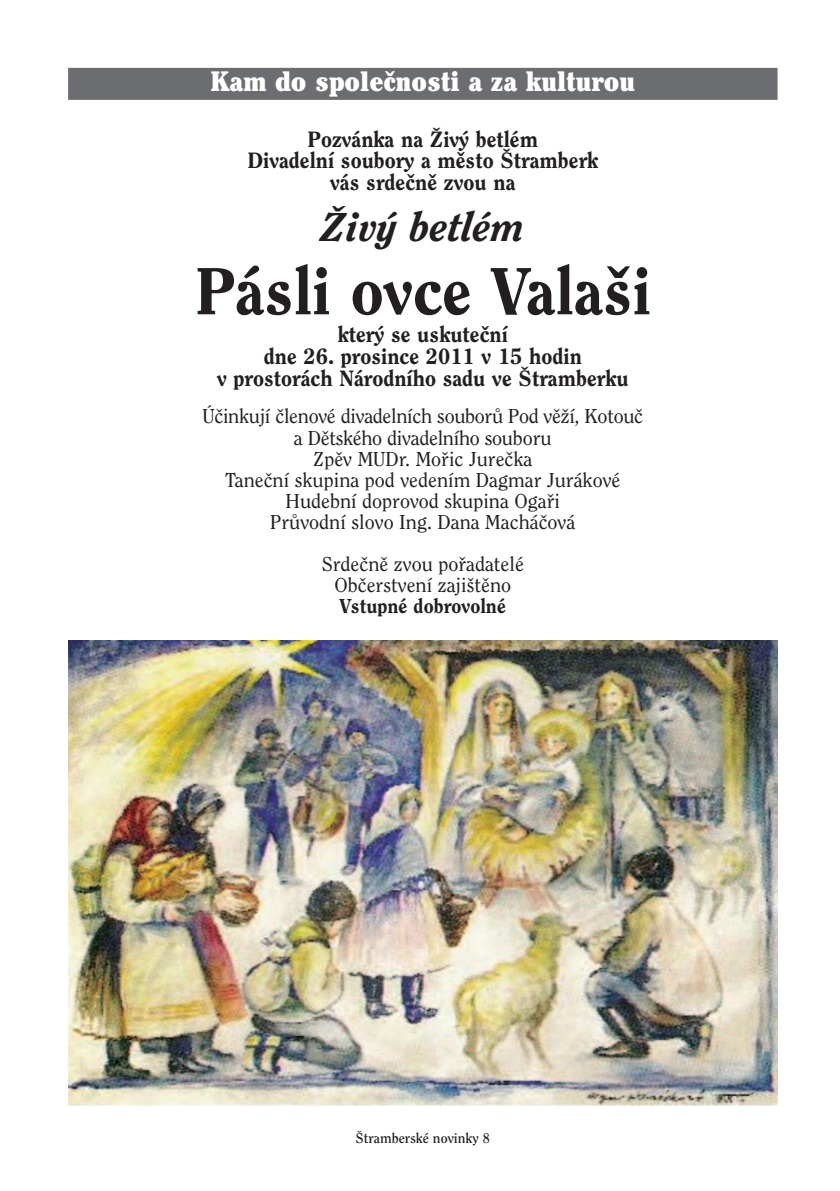
<style>
.page{position:relative;width:840px;height:1191px;background:#fff}
.page>*{position:absolute;margin:0;border:0;box-sizing:border-box;transform-origin:0 0}
.t1{font:800 66px "Clearface CE";color:#231f20}
.t2{font:italic 800 40px "Clearface CE";letter-spacing:.005em;color:#231f20}
.t3{font:900 condensed 28px "Cheltenham CE";color:#fff}
.t4{font:800 22px/21.8px "Clearface CE";color:#231f20;text-align:center}
.t5{font:20px/21px "Clearface CE";color:#231f20;text-align:center}
.t6{font:800 20px "Clearface CE";color:#231f20}
.t7{font:700 14px "Clearface CE";color:#231f20}
</style>
<div class="page">
<div style="left:68px;top:68px;width:709px;height:32px;background:#6c6d70"></div>
<img style="left:68px;top:641px;width:709px;height:465px">
<h3 class="t3" style="left:210px;top:72px;width:425px">Kam do společnosti a za kulturou</h3>
<p class="t4" style="left:247px;top:130px;width:352px">Pozvánka na Îiv˘ betlém<br>Divadelní soubory a mûsto ·tramberk vás srdeãnû zvou na</p>
<h2 class="t2" style="left:321px;top:212px;width:204px">Îiv˘ betlém</h2>
<h1 class="t1" style="left:195px;top:268px;width:457px">Pásli ovce Vala‰i</h1>
<p class="t4" style="left:217px;top:325px;width:413px">kter˘ se uskuteãní<br>dne 26. prosince 2011 v 15 hodin<br>v prostorách Národního sadu ve ·tramberku</p>
<p class="t5" style="left:202px;top:407px;width:442px">Úãinkují ãlenové divadelních souborÛ Pod vûÏí, Kotouã a Dûtského divadelního souboru<br>Zpûv MUDr. Mofiic Jureãka<br>Taneãní skupina pod vedením Dagmar Jurákové Hudební doprovod skupina Ogafii<br>PrÛvodní slovo Ing. Dana Macháãová</p>
<p class="t5" style="left:321px;top:555px;width:204px">Srdeãnû zvou pofiadatelé<br>Obãerstvení zaji‰tûno</p>
<p class="t6" style="left:339px;top:599px;width:168px">Vstupné dobrovolné</p>
<p class="t7" style="left:356px;top:1133px;width:135px">·tramberské novinky 8</p>
</div>
